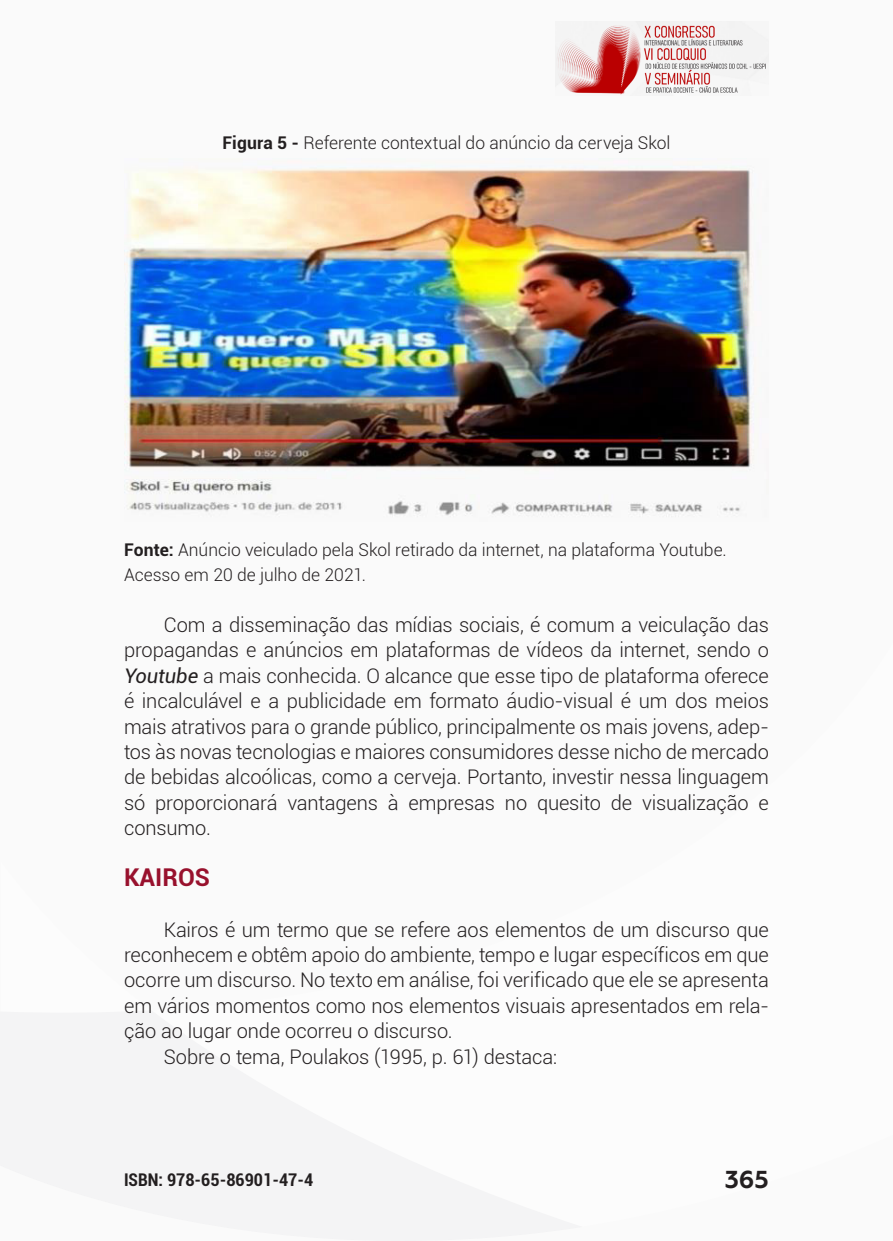
<style>
.page{position:relative;width:893px;height:1241px;background:#fff}
.page>*{position:absolute;margin:0;border:0;box-sizing:border-box;transform-origin:0 0}
._9_SUBTÍTULO{font:700 24.5px "Roboto";color:#98112d}
.t1{font:700 24.5px "Geometria";color:#231f20}
._7_CORPO{font:300 20.12px/25.4px "Roboto";letter-spacing:-.01em;color:#231f20;text-align:justify}
._13_FONTES{font:300 17.5px/25.4px "Roboto";color:#231f20}
._12_LEGENDAS{font:300 17.5px "Roboto";color:#231f20}
.t2{font:700 condensed 17.5px "Roboto";color:#231f20}
.s1{font-weight:700}
.s2{font-weight:400;font-style:italic}
</style>
<div class="page">
<div style="left:0;top:0;width:893px;height:1240px;background:#fafafa"></div>
<img style="left:556px;top:21px;width:210px;height:74px">
<img style="left:124px;top:169px;width:627px;height:347px">
<p class="_12_LEGENDAS" style="left:222px;top:131px;width:450px"><span class="s1">Figura 5 -</span> Referente contextual do anúncio da cerveja Skol</p>
<p class="_13_FONTES" style="left:124px;top:536px;width:604px"><span class="s1">Fonte:</span> Anúncio veiculado pela Skol retirado da internet, na plataforma Youtube.<br>Acesso em 20 de julho de 2021.</p>
<p class="_7_CORPO" style="left:124px;top:611px;width:646px;text-indent:40px">Com a disseminação das mídias sociais, é comum a veiculação das propagandas e anúncios em plataformas de vídeos da internet, sendo o <span class="s2">Youtube</span> a mais conhecida. O alcance que esse tipo de plataforma oferece é incalculável e a publicidade em formato áudio-visual é um dos meios mais atrativos para o grande público, principalmente os mais jovens, adep&shy;tos às novas tecnologias e maiores consumidores desse nicho de mercado de bebidas alcoólicas, como a cerveja. Portanto, investir nessa linguagem só proporcionará vantagens à empresas no quesito de visualização e consumo.</p>
<p class="_9_SUBTÍTULO" style="left:124px;top:859px;width:87px">KAIROS</p>
<p class="_7_CORPO" style="left:124px;top:916px;width:646px;text-indent:40px">Kairos é um termo que se refere aos elementos de um discurso que reconhecem e obtêm apoio do ambiente, tempo e lugar específicos em que ocorre um discurso. No texto em análise, foi verificado que ele se apresenta em vários momentos como nos elementos visuais apresentados em rela&shy;ção ao lugar onde ocorreu o discurso.</p>
<p class="_7_CORPO" style="left:164px;top:1042px;width:395px">Sobre o tema, Poulakos (1995, p. 61) destaca:</p>
<p class="t2" style="left:124px;top:1166px;width:191px">ISBN: 978-65-86901-47-4</p>
<p class="t1" style="left:725px;top:1165px;width:46px">365</p>
</div>
